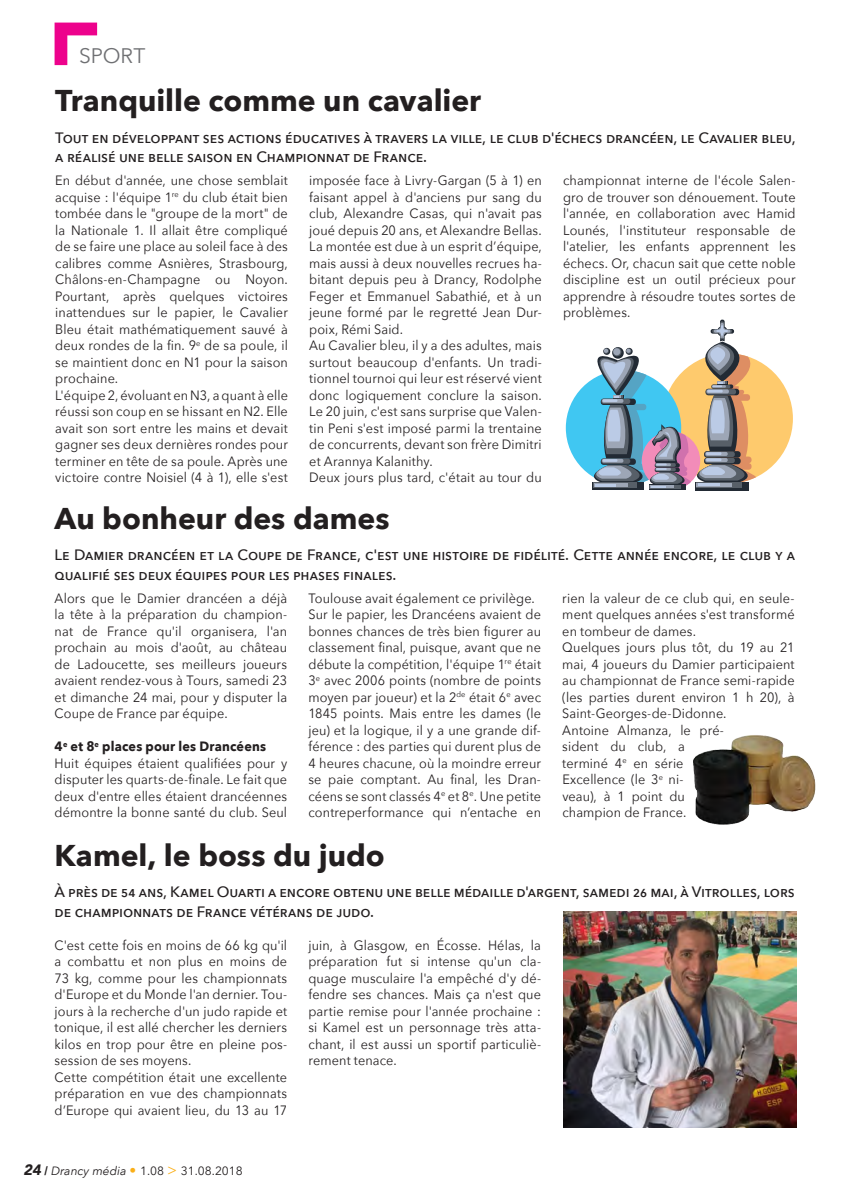
<style>
.page{position:relative;width:851px;height:1191px;background:#fff}
.page>*{position:absolute;margin:0;border:0;box-sizing:border-box;transform-origin:0 0}
.t1{font:700 30px "Avenir Next";color:#231f20}
.t2{font:21px "Avenir Next";color:#6f7073}
.t3{font:500 15px/19.5px "Avenir Next";letter-spacing:.015em;color:#231f20}
.t4{font:13.5px/16.5px "Avenir Next";letter-spacing:.01em;color:#231f20;text-align:justify;scale:.94 1}
.t5{font:700 13.5px "Avenir Next";letter-spacing:.015em;color:#231f20;scale:.94 1}
.t6{font:12px "Avenir Next";color:#231f20}
.s1{font-family:"Avenir";font-weight:900;font-style:italic;font-size:15px}
.s2{font-family:"Arial";font-weight:900}
.s3{font-style:italic}
.s4{font-size:13.5px;color:#faaf18}
.s5{font-size:15px;color:#faaf18}
</style>
<div class="page">
<svg style="left:55px;top:23px;width:42px;height:42px"></svg>
<div style="left:662px;top:353px;width:130px;height:130px;background:#feca6d;border-radius:50%"></div>
<svg style="left:571px;top:320px;width:189px;height:170px"></svg>
<img style="left:693px;top:735px;width:123px;height:90px">
<img style="left:563px;top:911px;width:232px;height:216px">
<p class="t2" style="left:79px;top:38px;width:68px">SPORT</p>
<p class="t1" style="left:55px;top:75px;width:427px">Tranquille comme un cavalier</p>
<p class="t3" style="left:55px;top:127px;width:741px">Tout en développant ses actions éducatives à travers la ville, le club d'échecs drancéen, le Cavalier bleu, a réalisé une belle saison en Championnat de France.</p>
<p class="t4" style="left:55px;top:172px;width:249px">En début d'année, une chose semblait acquise : l'équipe 1<sup>re</sup> du club était bien tombée dans le "groupe de la mort" de la Nationale 1. Il allait être compliqué de se faire une place au soleil face à des calibres comme Asnières, Strasbourg, Châlons-en-Champagne ou Noyon.<br>Pourtant, après quelques victoires inattendues sur le papier, le Cavalier Bleu était mathématiquement sauvé à deux rondes de la fin. 9<sup>e</sup> de sa poule, il se maintient donc en N1 pour la saison prochaine.</p>
<p class="t4" style="left:55px;top:386px;width:249px">L'équipe 2, évoluant en N3, a quant à elle réussi son coup en se hissant en N2. Elle avait son sort entre les mains et devait gagner ses deux dernières rondes pour terminer en tête de sa poule. Après une victoire contre Noisiel (4 à 1), elle s'est</p>
<p class="t4" style="left:309px;top:172px;width:249px">imposée face à Livry-Gargan (5 à 1) en faisant appel à d'anciens pur sang du club, Alexandre Casas, qui n'avait pas joué depuis 20 ans, et Alexandre Bellas.<br>La montée est due à un esprit d’équipe, mais aussi à deux nouvelles recrues ha&shy;bitant depuis peu à Drancy, Rodolphe Feger et Emmanuel Sabathié, et à un jeune formé par le regretté Jean Dur&shy;poix, Rémi Said.</p>
<p class="t4" style="left:309px;top:337px;width:249px">Au Cavalier bleu, il y a des adultes, mais surtout beaucoup d'enfants. Un tradi&shy;tionnel tournoi qui leur est réservé vient donc logiquement conclure la saison.<br>Le 20 juin, c'est sans surprise que Valen&shy;tin Peni s'est imposé parmi la trentaine de concurrents, devant son frère Dimitri et Arannya Kalanithy.</p>
<p class="t4" style="left:309px;top:469px;width:249px">Deux jours plus tard, c'était au tour du</p>
<p class="t4" style="left:563px;top:172px;width:249px">championnat interne de l'école Salen&shy;gro de trouver son dénouement. Toute l'année, en collaboration avec Hamid Lounés, l'instituteur responsable de l'atelier, les enfants apprennent les échecs. Or, chacun sait que cette noble discipline est un outil précieux pour apprendre à résoudre toutes sortes de problèmes.</p>
<p class="t1" style="left:55px;top:492px;width:336px">Au bonheur des dames</p>
<p class="t3" style="left:55px;top:545px;width:741px">Le Damier drancéen et la Coupe de France, c'est une histoire de fidélité. Cette année encore, le club y a qualifié ses deux équipes pour les phases finales.</p>
<p class="t4" style="left:55px;top:589px;width:249px">Alors que le Damier drancéen a déjà la tête à la préparation du champion&shy;nat de France qu'il organisera, l'an prochain au mois d'août, au château de Ladoucette, ses meilleurs joueurs avaient rendez-vous à Tours, samedi 23 et dimanche 24 mai, pour y disputer la Coupe de France par équipe.</p>
<p class="t5" style="left:55px;top:735px;width:226px">4<sup>e</sup> et 8<sup>e</sup> places pour les Drancéens</p>
<p class="t4" style="left:55px;top:754px;width:249px">Huit équipes étaient qualifiées pour y disputer les quarts-de-finale. Le fait que deux d'entre elles étaient drancéennes démontre la bonne santé du club. Seul</p>
<p class="t4" style="left:308px;top:589px;width:242px">Toulouse avait également ce privilège.</p>
<p class="t4" style="left:308px;top:606px;width:249px">Sur le papier, les Drancéens avaient de bonnes chances de très bien figurer au classement final, puisque, avant que ne débute la compétition, l'équipe 1<sup>re</sup> était 3<sup>e</sup> avec 2006 points (nombre de points moyen par joueur) et la 2<sup>de</sup> était 6<sup>e</sup> avec 1845 points. Mais entre les dames (le jeu) et la logique, il y a une grande dif&shy;férence : des parties qui durent plus de 4 heures chacune, où la moindre erreur se paie comptant. Au final, les Dran&shy;céens se sont classés 4<sup>e</sup> et 8<sup>e</sup>. Une petite contreperformance qui n’entache en</p>
<p class="t4" style="left:562px;top:589px;width:248px">rien la valeur de ce club qui, en seule&shy;ment quelques années s'est transformé en tombeur de dames.</p>
<p class="t4" style="left:562px;top:639px;width:248px">Quelques jours plus tôt, du 19 au 21 mai, 4 joueurs du Damier participaient au championnat de France semi-rapide (les parties durent environ 1 h 20), à Saint-Georges-de-Didonne.</p>
<p class="t4" style="left:562px;top:721px;width:173px;text-align:left">Antoine Almanza, le pré&shy;sident du club, a terminé 4<sup>e</sup> en série<br>Excellence (le 3<sup>e</sup> ni-<br>veau), à 1 point du champion de France.</p>
<p class="t1" style="left:55px;top:829px;width:332px">Kamel, le boss du judo</p>
<p class="t3" style="left:55px;top:882px;width:741px">À près de 54 ans, Kamel Ouarti a encore obtenu une belle médaille d'argent, samedi 26 mai, à Vitrolles, lors de championnats de France vétérans de judo.</p>
<p class="t4" style="left:55px;top:936px;width:249px">C'est cette fois en moins de 66 kg qu'il a combattu et non plus en moins de 73 kg, comme pour les championnats d'Europe et du Monde l'an dernier. Tou&shy;jours à la recherche d'un judo rapide et tonique, il est allé chercher les derniers kilos en trop pour être en pleine pos&shy;session de ses moyens.</p>
<p class="t4" style="left:55px;top:1068px;width:249px">Cette compétition était une excellente préparation en vue des championnats d’Europe qui avaient lieu, du 13 au 17</p>
<p class="t6" style="left:23px;top:1160px;width:221px"><span class="s1">24</span> <span class="s2">/</span> <span class="s3">Drancy média</span> <span class="s4">•</span> 1.08 <span class="s5">&gt;</span> 31.08.2018</p>
<p class="t4" style="left:308px;top:936px;width:249px">juin, à Glasgow, en Écosse. Hélas, la préparation fut si intense qu'un cla&shy;quage musculaire l'a empêché d'y dé&shy;fendre ses chances. Mais ça n'est que partie remise pour l'année prochaine : si Kamel est un personnage très atta&shy;chant, il est aussi un sportif particuliè&shy;rement tenace.</p>
</div>
